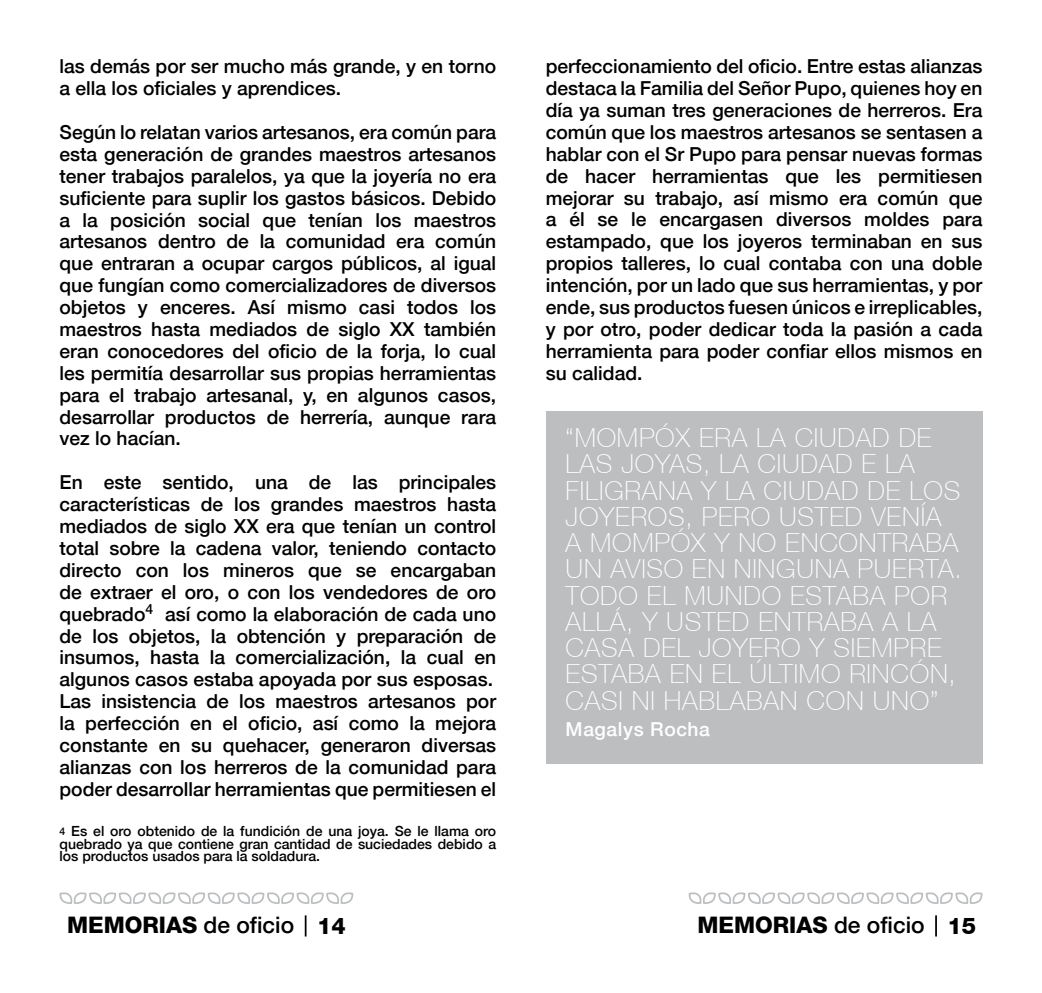
<style>
.page{position:relative;width:1042px;height:993px;background:#fff}
.page>*{position:absolute;margin:0;border:0;box-sizing:border-box;transform-origin:0 0}
.t1{font:100 26.25px/26.2px "Helvetica 35";letter-spacing:.03em;color:#fff}
.t2{font:800 22.75px "Helvetica 85";color:#000}
.t3{font:500 19.25px/21.9px "Helvetica 65";color:#000}
.t4{font:500 19.25px "Helvetica 65";letter-spacing:.03em;color:#fff}
.t5{font:500 14px/12.2px "Helvetica 65";color:#000;text-align:justify}
.s1{font-size:10.5px}
.s2{font-family:"Helvetica 65";font-weight:500}
</style>
<div class="page">
<div style="left:546px;top:410px;width:436px;height:353px;background:#bcbec0"></div>
<svg style="left:688px;top:892px;width:295px;height:12px"></svg>
<hr style="left:935px;top:915px;width:2px;height:21px;background:#000">
<svg style="left:59px;top:892px;width:295px;height:12px"></svg>
<svg style="left:305px;top:915px;width:1px;height:21px"></svg>
<p class="t3" style="left:60px;top:55px;width:438px">las demás por ser mucho más grande, y en torno a ella los oficiales y aprendices.</p>
<p class="t3" style="left:60px;top:121px;width:438px;text-align:justify">Según lo relatan varios artesanos, era común para esta generación de grandes maestros artesanos tener trabajos paralelos, ya que la joyería no era suficiente para suplir los gastos básicos. Debido a la posición social que tenían los maestros artesanos dentro de la comunidad era común que entraran a ocupar cargos públicos, al igual que fungían como comercializadores de diversos objetos y enceres. Así mismo casi todos los maestros hasta mediados de siglo XX también eran conocedores del oficio de la forja, lo cual les permitía desarrollar sus propias herramientas para el trabajo artesanal, y, en algunos casos, desarrollar productos de herrería, aunque rara vez lo hacían.</p>
<p class="t3" style="left:60px;top:471px;width:438px">En este sentido, una de las principales características de los grandes maestros hasta mediados de siglo XX era que tenían un control total sobre la cadena valor, teniendo contacto directo con los mineros que se encargaban de extraer el oro, o con los vendedores de oro quebrado<sup>4</sup> así como la elaboración de cada uno de los objetos, la obtención y preparación de insumos, hasta la comercialización, la cual en algunos casos estaba apoyada por sus esposas.<br>Las insistencia de los maestros artesanos por la perfección en el oficio, así como la mejora constante en su quehacer, generaron diversas alianzas con los herreros de la comunidad para poder desarrollar herramientas que permitiesen el</p>
<p class="t5" style="left:60px;top:824px;width:438px"><span class="s1">4</span> Es el oro obtenido de la fundición de una joya. Se le llama oro quebrado ya que contiene gran cantidad de suciedades debido a los productos usados para la soldadura.</p>
<p class="t2" style="left:67px;top:910px;width:280px">MEMORIAS <span class="s2">de oficio</span> 14</p>
<p class="t3" style="left:546px;top:55px;width:438px;text-align:justify">perfeccionamiento del oficio. Entre estas alianzas destaca la Familia del Señor Pupo, quienes hoy en día ya suman tres generaciones de herreros. Era común que los maestros artesanos se sentasen a hablar con el Sr Pupo para pensar nuevas formas de hacer herramientas que les permitiesen mejorar su trabajo, así mismo era común que a él se le encargasen diversos moldes para estampado, que los joyeros terminaban en sus propios talleres, lo cual contaba con una doble intención, por un lado que sus herramientas, y por ende, sus productos fuesen únicos e irreplicables, y por otro, poder dedicar toda la pasión a cada herramienta para poder confiar ellos mismos en su calidad.</p>
<p class="t1" style="left:566px;top:424px;width:398px">“MOMPÓX ERA LA CIUDAD DE<br>LAS JOYAS, LA CIUDAD E LA<br>FILIGRANA Y LA CIUDAD DE LOS<br>JOYEROS, PERO USTED VENÍA<br>A MOMPÓX Y NO ENCONTRABA<br>UN AVISO EN NINGUNA PUERTA.<br>TODO EL MUNDO ESTABA POR<br>ALLÁ, Y USTED ENTRABA A LA<br>CASA DEL JOYERO Y SIEMPRE<br>ESTABA EN EL ÚLTIMO RINCÓN,<br>CASI NI HABLABAN CON UNO”</p>
<p class="t4" style="left:566px;top:717px;width:146px">Magalys Rocha</p>
<p class="t2" style="left:697px;top:910px;width:280px">MEMORIAS <span class="s2">de oficio</span> 15</p>
</div>
